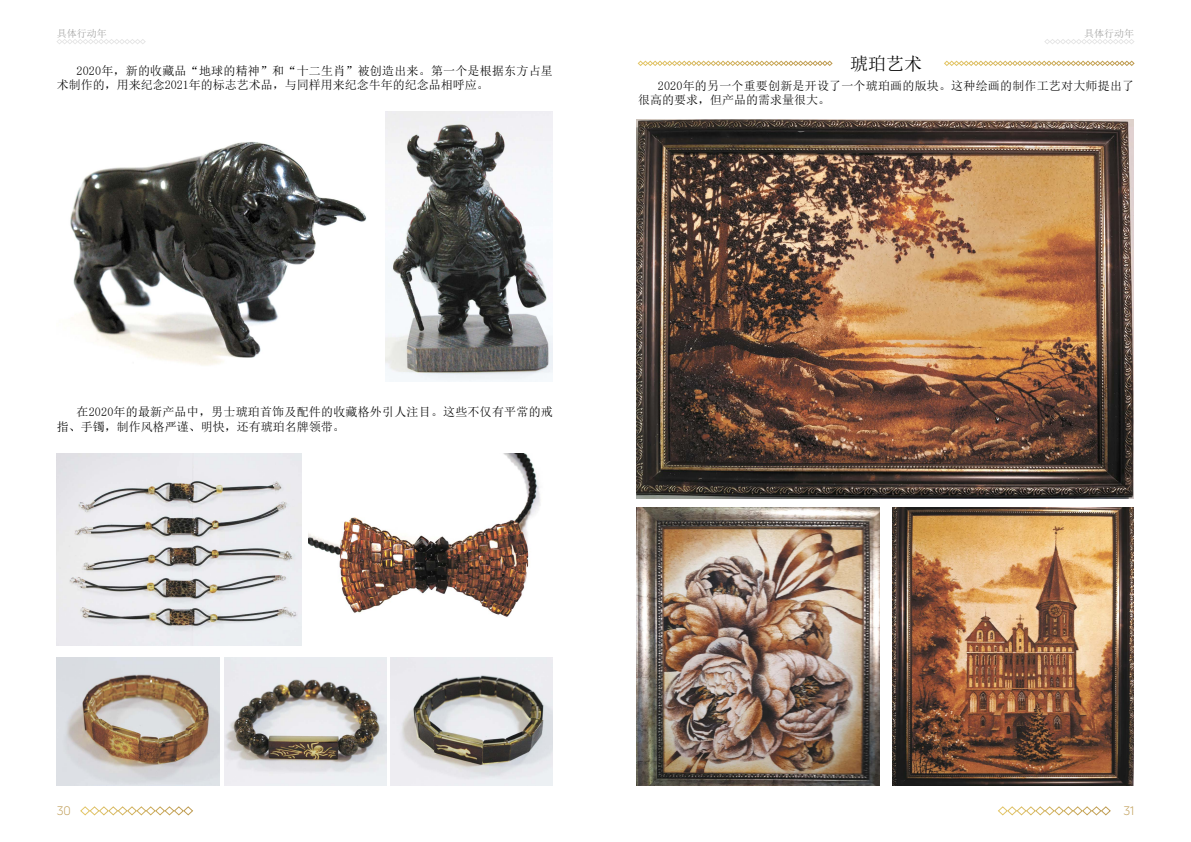
<style>
.page{position:relative;width:1191px;height:842px;background:#fff}
.page>*{position:absolute;margin:0;border:0;box-sizing:border-box;transform-origin:0 0}
.t1{font:18px "Sim Sun";color:#000}
.t2{font:12px/14.4px "Sim Sun";letter-spacing:.015em;color:#000}
.t3{font:12px "Uni Neue";color:#be9b53}
.t4{font:10px "Sim Sun";color:#9d9d9c}
</style>
<div class="page">
<svg style="left:80px;top:806px;width:113px;height:10px"></svg>
<svg style="left:998px;top:806px;width:113px;height:10px"></svg>
<svg style="left:57px;top:39px;width:89px;height:5px"></svg>
<svg style="left:1044px;top:39px;width:90px;height:5px"></svg>
<img style="left:70px;top:142px;width:297px;height:224px">
<img style="left:386px;top:111px;width:167px;height:270px">
<img style="left:57px;top:454px;width:244px;height:192px">
<img style="left:57px;top:658px;width:162px;height:128px">
<img style="left:308px;top:454px;width:232px;height:163px">
<img style="left:224px;top:658px;width:163px;height:128px">
<img style="left:390px;top:658px;width:163px;height:128px">
<svg style="left:637px;top:61px;width:195px;height:5px"></svg>
<svg style="left:944px;top:61px;width:190px;height:5px"></svg>
<img style="left:637px;top:119px;width:496px;height:380px">
<img style="left:637px;top:507px;width:243px;height:278px">
<img style="left:892px;top:507px;width:241px;height:278px">
<p class="t4" style="left:57px;top:28px;width:51px">具体行动年</p>
<p class="t4" style="left:1084px;top:28px;width:51px">具体行动年</p>
<h1 class="t1" style="left:850px;top:54px;width:73px">琥珀艺术</h1>
<p class="t2" style="left:638px;top:78px;width:498px;text-indent:20px">2020年的另一个重要创新是开设了一个琥珀画的版块。这种绘画的制作工艺对大师提出了很高的要求，但产品的需求量很大。</p>
<p class="t2" style="left:57px;top:63px;width:498px;text-indent:20px">2020年，新的收藏品“地球的精神”和“十二生肖”被创造出来。第一个是根据东方占星术制作的，用来纪念2021年的标志艺术品，与同样用来纪念牛年的纪念品相呼应。</p>
<p class="t2" style="left:57px;top:405px;width:498px;text-indent:20px">在2020年的最新产品中，男士琥珀首饰及配件的收藏格外引人注目。这些不仅有平常的戒指、手镯，制作风格严谨、明快，还有琥珀名牌领带。</p>
<p class="t3" style="left:57px;top:803px;width:16px">30</p>
<p class="t3" style="left:1123px;top:803px;width:12px">31</p>
</div>
